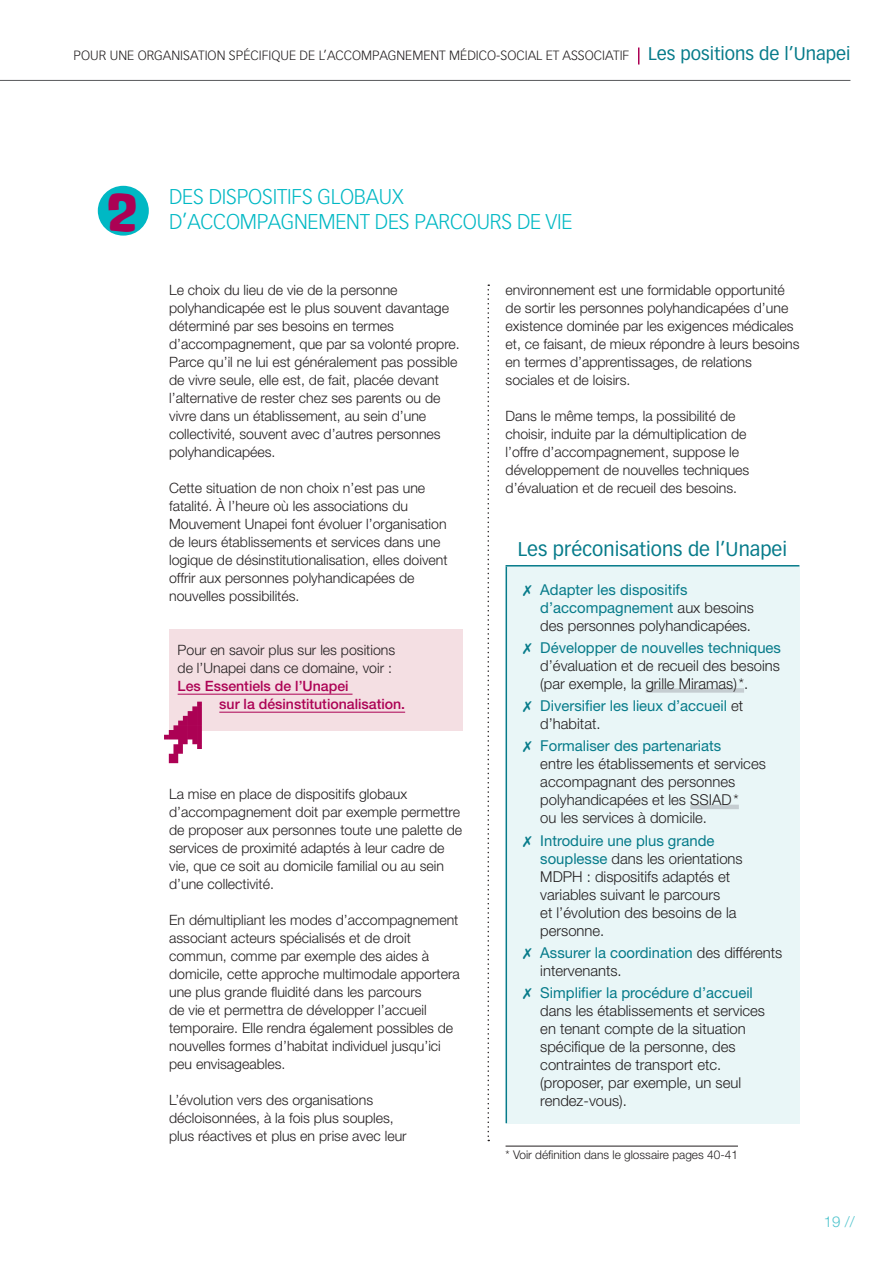
<style>
.page{position:relative;width:893px;height:1263px;background:#fff}
.page>*{position:absolute;margin:0;border:0;box-sizing:border-box;transform-origin:0 0}
.t1{font:300 21px/25.2px "Vectora LH";letter-spacing:-.01em;color:#00b8c4}
.t2{font:19.5px "Vectora LH";color:#067b8a}
.t3{font:300 15px/18px "Helvetica Neue";color:#231f20}
.t4{font:15px/18px "Helvetica Neue";color:#067b8a}
.t5{font:300 15px "Helvetica Neue";color:#50c4cd}
.t6{font:300 14.25px/18px "Helvetica Neue";color:#231f20}
.t7{font:500 14.25px/18px "Helvetica Neue";color:#ac0154}
.t8{font:300 13.2px "Vectora LH";color:#231f20}
.t9{font:300 12px "Helvetica Neue";color:#231f20}
.s1{font-weight:400;font-size:18px;color:#067b8a}
.s2{font-family:"Good Girl";font-weight:400;font-size:45px;color:#ac0154}
.s3{font-weight:400;color:#067b8a}
.s4{font-weight:300;color:#231f20}
</style>
<div class="page">
<hr style="left:0;top:80px;width:850px;height:1px;background:#57585a">
<div style="left:169px;top:629px;width:294px;height:101px;background:#f4dfe3"></div>
<svg style="left:638px;top:48px;width:1px;height:17px"></svg>
<hr style="left:178px;top:694px;width:174px;height:1px;background:#ac0154">
<hr style="left:219px;top:712px;width:186px;height:1px;background:#ac0154">
<div style="left:98px;top:186px;width:51px;height:50px;background:#00b8c4;border-radius:50%"></div>
<div style="left:506px;top:566px;width:293px;height:557px;background:#e9f6f7"></div>
<hr style="left:506px;top:565px;width:293px;height:1px;background:#067b8a">
<hr style="left:506px;top:566px;width:1px;height:557px;background:#067b8a">
<div style="left:646px;top:688px;width:98px;height:5px;background:#c5cdd1"></div>
<hr style="left:690px;top:805px;width:49px;height:4px;background:#c5cdd1">
<svg style="left:487px;top:284px;width:2px;height:857px"></svg>
<hr style="left:506px;top:1146px;width:232px;height:1px;background:#231f20">
<svg style="left:164px;top:702px;width:38px;height:61px"></svg>
<p class="t8" style="left:74px;top:48px;width:778px">POUR UNE ORGANISATION SPÉCIFIQUE DE L’ACCOMPAGNEMENT MÉDICO-SOCIAL ET ASSOCIATIF <span class="s1">Les positions de l’Unapei</span></p>
<h1 class="t1" style="left:107px;top:184px;width:467px;text-indent:62px">DES DISPOSITIFS GLOBAUX<br><span class="s2">2</span> D’ACCOMPAGNEMENT DES PARCOURS DE VIE</h1>
<p class="t6" style="left:169px;top:281px;width:292px">Le choix du lieu de vie de la personne polyhandicapée est le plus souvent davantage déterminé par ses besoins en termes d’accompagnement, que par sa volonté propre.<br>Parce qu’il ne lui est généralement pas possible de vivre seule, elle est, de fait, placée devant l’alternative de rester chez ses parents ou de vivre dans un établissement, au sein d’une collectivité, souvent avec d’autres personnes polyhandicapées.</p>
<p class="t6" style="left:169px;top:479px;width:280px">Cette situation de non choix n’est pas une fatalité. À l’heure où les associations du Mouvement Unapei font évoluer l’organisation de leurs établissements et services dans une logique de désinstitutionalisation, elles doivent offrir aux personnes polyhandicapées de nouvelles possibilités.</p>
<p class="t6" style="left:178px;top:641px;width:219px">Pour en savoir plus sur les positions de l’Unapei dans ce domaine, voir :</p>
<p class="t7" style="left:219px;top:677px;width:187px;text-indent:-42px">Les Essentiels de l’Unapei<br>sur la désinstitutionalisation.</p>
<p class="t6" style="left:169px;top:785px;width:294px">La mise en place de dispositifs globaux d’accompagnement doit par exemple permettre de proposer aux personnes toute une palette de services de proximité adaptés à leur cadre de vie, que ce soit au domicile familial ou au sein d’une collectivité.</p>
<p class="t6" style="left:169px;top:911px;width:292px">En démultipliant les modes d’accompagnement associant acteurs spécialisés et de droit commun, comme par exemple des aides à domicile, cette approche multimodale apportera une plus grande fluidité dans les parcours<br>de vie et permettra de développer l’accueil temporaire. Elle rendra également possibles de nouvelles formes d’habitat individuel jusqu’ici peu envisageables.</p>
<p class="t6" style="left:169px;top:1091px;width:239px">L’évolution vers des organisations décloisonnées, à la fois plus souples, plus réactives et plus en prise avec leur</p>
<p class="t6" style="left:506px;top:281px;width:295px">environnement est une formidable opportunité de sortir les personnes polyhandicapées d’une existence dominée par les exigences médicales et, ce faisant, de mieux répondre à leurs besoins en termes d’apprentissages, de relations sociales et de loisirs.</p>
<p class="t6" style="left:506px;top:407px;width:245px">Dans le même temps, la possibilité de choisir, induite par la démultiplication de l’offre d’accompagnement, suppose le développement de nouvelles techniques d’évaluation et de recueil des besoins.</p>
<h2 class="t2" style="left:518px;top:537px;width:271px">Les préconisations de l’Unapei</h2>
<p class="t3" style="left:540px;top:580px;width:215px"><span class="s3">Adapter les dispositifs d’accompagnement</span> aux besoins des personnes polyhandicapées.</p>
<p class="t4" style="left:540px;top:638px;width:242px">Développer de nouvelles techniques</p>
<p class="t3" style="left:540px;top:656px;width:241px">d’évaluation et de recueil des besoins (par exemple, la grille Miramas)*.</p>
<p class="t4" style="left:540px;top:696px;width:204px">Diversifier les lieux d’accueil <span class="s4">et d’habitat.</span></p>
<p class="t4" style="left:540px;top:737px;width:182px">Formaliser des partenariats</p>
<p class="t3" style="left:540px;top:755px;width:227px">entre les établissements et services accompagnant des personnes polyhandicapées et les SSIAD*<br>ou les services à domicile.</p>
<p class="t3" style="left:540px;top:831px;width:204px"><span class="s3">Introduire une plus grande souplesse</span> dans les orientations<br>MDPH : dispositifs adaptés et variables suivant le parcours<br>et l’évolution des besoins de la personne.</p>
<p class="t3" style="left:540px;top:943px;width:244px"><span class="s3">Assurer la coordination</span> des différents intervenants.</p>
<p class="t4" style="left:540px;top:983px;width:214px">Simplifier la procédure d’accueil</p>
<p class="t3" style="left:540px;top:1001px;width:226px">dans les établissements et services en tenant compte de la situation spécifique de la personne, des contraintes de transport etc. (proposer, par exemple, un seul rendez-vous).</p>
<p class="t9" style="left:506px;top:1147px;width:234px">* Voir définition dans le glossaire pages 40-41</p>
<p class="t5" style="left:824px;top:1212px;width:32px">19 //</p>
</div>
